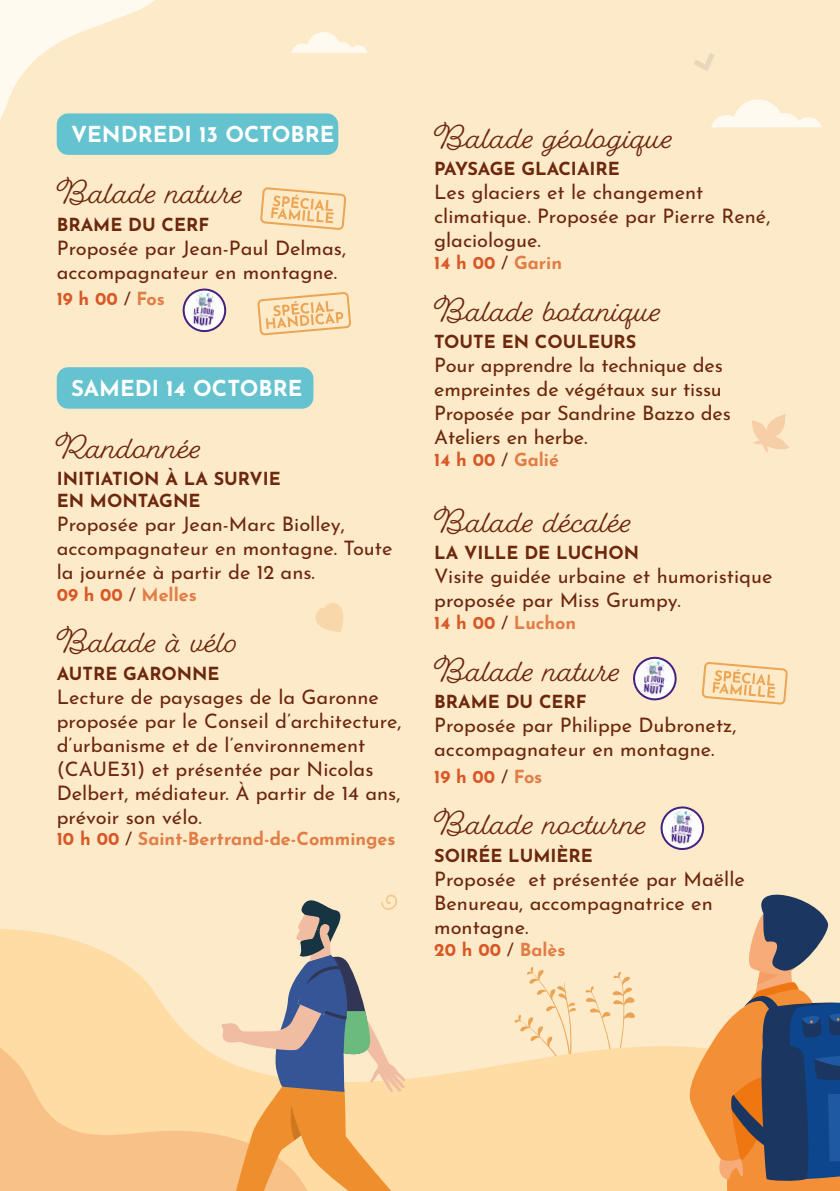
<style>
.page{position:relative;width:840px;height:1191px;background:#fff}
.page>*{position:absolute;margin:0;border:0;box-sizing:border-box;transform-origin:0 0}
.t1{font:30px "Fairwater Script";color:#6c270d}
.t2{font:700 22px "Josefin Sans";color:#fff}
.t3{font:20px/24px "Josefin Sans";color:#6c270d}
.t4{font:700 18px/21.6px "Josefin Sans";color:#6c270d}
.t5{font:700 18px "Josefin Sans";color:#e17d46}
.t6{font:700 18px "Josefin Sans";color:#d75725}
.s1{font-weight:400;color:#6c270d}
.s2{color:#e17d46}
.s3{color:#d75725}
</style>
<div class="page">
<div style="left:0;top:0;width:839px;height:1191px;background:#fdeac9"></div>
<svg style="left:0;top:929px;width:635px;height:71px"></svg>
<div style="left:57px;top:113px;width:281px;height:42px;background:#64c3cf;border-radius:11px"></div>
<div style="left:57px;top:367px;width:256px;height:42px;background:#64c3cf;border-radius:11px"></div>
<svg style="left:711px;top:99px;width:110px;height:28px"></svg>
<svg style="left:0;top:1000px;width:663px;height:191px;fill:#fedca4"></svg>
<svg style="left:291px;top:32px;width:76px;height:21px"></svg>
<svg style="left:694px;top:53px;width:20px;height:18px"></svg>
<svg style="left:257px;top:292px;width:94px;height:43px"></svg>
<svg style="left:260px;top:187px;width:86px;height:43px"></svg>
<svg style="left:663px;top:894px;width:176px;height:297px"></svg>
<svg style="left:0;top:0;width:193px;height:155px"></svg>
<svg style="left:220px;top:894px;width:189px;height:297px"></svg>
<svg style="left:752px;top:414px;width:37px;height:39px"></svg>
<svg style="left:315px;top:603px;width:28px;height:29px"></svg>
<svg style="left:182px;top:288px;width:45px;height:45px"></svg>
<svg style="left:660px;top:806px;width:45px;height:44px"></svg>
<svg style="left:701px;top:662px;width:86px;height:43px"></svg>
<svg style="left:633px;top:656px;width:44px;height:45px"></svg>
<p class="t2" style="left:71px;top:115px;width:265px">VENDREDI 13 OCTOBRE</p>
<h1 class="t1" style="left:57px;top:175px;width:189px">Balade nature</h1>
<p class="t4" style="left:57px;top:211px;width:154px">BRAME DU CERF</p>
<p class="t3" style="left:57px;top:233px;width:291px">Proposée par Jean-Paul Delmas, accompagnateur en montagne.</p>
<p class="t6" style="left:57px;top:283px;width:110px">19 h 00 <span class="s1">/</span> <span class="s2">Fos</span></p>
<p class="t2" style="left:71px;top:369px;width:233px">SAMEDI 14 OCTOBRE</p>
<h1 class="t1" style="left:57px;top:430px;width:147px">Randonnée</h1>
<p class="t4" style="left:57px;top:465px;width:225px">INITIATION À LA SURVIE<br>EN MONTAGNE</p>
<p class="t3" style="left:57px;top:509px;width:337px">Proposée par Jean-Marc Biolley, accompagnateur en montagne. Toute la journée à partir de 12 ans.</p>
<p class="t5" style="left:57px;top:578px;width:142px"><span class="s3">09 h 00</span> <span class="s1">/</span> Melles</p>
<h1 class="t1" style="left:57px;top:624px;width:183px">Balade à vélo</h1>
<p class="t4" style="left:57px;top:660px;width:164px">AUTRE GARONNE</p>
<p class="t3" style="left:57px;top:682px;width:346px">Lecture de paysages de la Garonne proposée par le Conseil d’architecture, d’urbanisme et de l’environnement (CAUE31) et présentée par Nicolas Delbert, médiateur. À partir de 14 ans, prévoir son vélo.</p>
<p class="t5" style="left:57px;top:823px;width:340px"><span class="s3">10 h 00</span> <span class="s1">/</span> Saint-Bertrand-de-Comminges</p>
<h1 class="t1" style="left:434px;top:120px;width:241px">Balade géologique</h1>
<p class="t4" style="left:434px;top:155px;width:187px">PAYSAGE GLACIAIRE</p>
<p class="t3" style="left:434px;top:178px;width:337px">Les glaciers et le changement climatique. Proposée par Pierre René, glaciologue.</p>
<p class="t6" style="left:434px;top:246px;width:129px">14 h 00 <span class="s1">/</span> <span class="s2">Garin</span></p>
<h1 class="t1" style="left:434px;top:293px;width:229px">Balade botanique</h1>
<p class="t4" style="left:434px;top:328px;width:204px">TOUTE EN COULEURS</p>
<p class="t3" style="left:434px;top:351px;width:298px">Pour apprendre la technique des empreintes de végétaux sur tissu<br>Proposée par Sandrine Bazzo des<br>Ateliers en herbe.</p>
<p class="t6" style="left:434px;top:443px;width:126px">14 h 00 <span class="s1">/</span> <span class="s2">Galié</span></p>
<h1 class="t1" style="left:434px;top:504px;width:200px">Balade décalée</h1>
<p class="t4" style="left:434px;top:539px;width:206px">LA VILLE DE LUCHON</p>
<p class="t3" style="left:434px;top:562px;width:339px">Visite guidée urbaine et humoristique proposée par Miss Grumpy.</p>
<p class="t5" style="left:434px;top:606px;width:143px"><span class="s3">14 h 00</span> <span class="s1">/</span> Luchon</p>
<h1 class="t1" style="left:434px;top:653px;width:189px">Balade nature</h1>
<p class="t4" style="left:434px;top:688px;width:154px">BRAME DU CERF</p>
<p class="t3" style="left:434px;top:711px;width:304px">Proposée par Philippe Dubronetz, accompagnateur en montagne.</p>
<p class="t6" style="left:434px;top:760px;width:110px">19 h 00 <span class="s1">/</span> <span class="s2">Fos</span></p>
<h1 class="t1" style="left:434px;top:806px;width:215px">Balade nocturne</h1>
<p class="t4" style="left:434px;top:842px;width:160px">SOIRÉE LUMIÈRE</p>
<p class="t3" style="left:434px;top:864px;width:312px">Proposée et présentée par Maëlle<br>Benureau, accompagnatrice en montagne.</p>
<p class="t6" style="left:434px;top:933px;width:133px">20 h 00 <span class="s1">/</span> <span class="s2">Balès</span></p>
</div>
